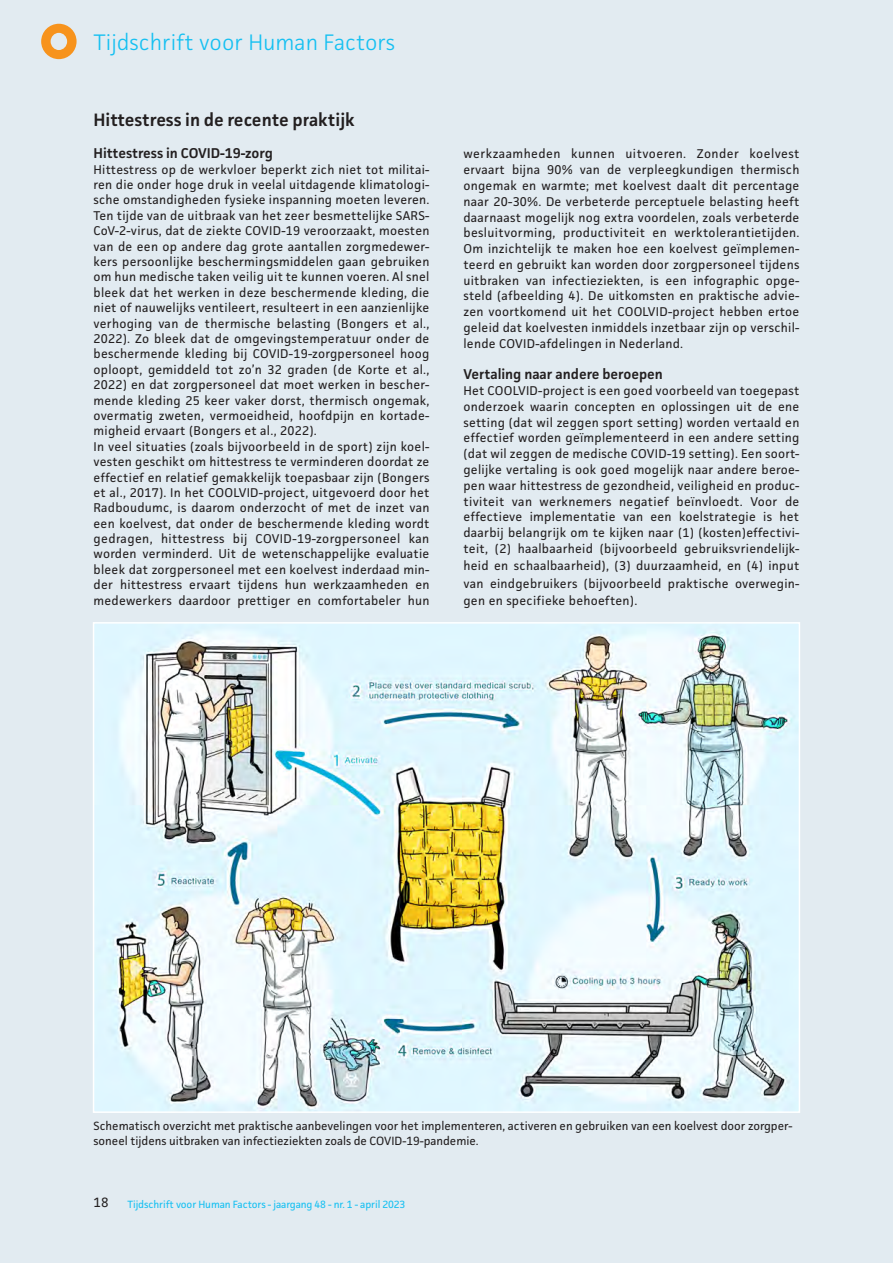
<style>
.page{position:relative;width:893px;height:1263px;background:#e2ebf1}
.page>*{position:absolute;margin:0;border:0;box-sizing:border-box;transform-origin:0 0}
.t1{font:300 22.5px "Facit";color:#15c0f2}
.kop1_TvE{font:600 18px "Facit";color:#231f20}
.kop1_TvE-2{font:600 14.25px "Facit";color:#231f20}
.t2{font:13.5px "Facit";color:#231f20}
.basistekst_TvE{font:12.75px/15.5px "Facit";letter-spacing:.02em;color:#231f20;text-align:justify}
.bijschrift-onder_TvE{font:12px/15px "Facit";color:#231f20}
.t3{font:10.5px "Facit";letter-spacing:-.01em;color:#15c0f2}
</style>
<div class="page">
<svg style="left:41px;top:24px;width:36px;height:35px"></svg>
<img style="left:96px;top:625px;width:701px;height:485px">
<div style="left:93px;top:622px;width:707px;height:491px;border:2px solid #fff"></div>
<h1 class="t1" style="left:94px;top:28px;width:303px">Tijdschrift voor Human Factors</h1>
<p class="kop1_TvE" style="left:94px;top:109px;width:263px">Hittestress in de recente praktijk</p>
<p class="kop1_TvE-2" style="left:94px;top:144px;width:181px">Hittestress in COVID-19-zorg</p>
<p class="basistekst_TvE" style="left:94px;top:161px;width:337px">Hittestress op de werkvloer beperkt zich niet tot militai&shy;ren die onder hoge druk in veelal uitdagende klimatologi&shy;sche omstandigheden fysieke inspanning moeten leveren.<br>Ten tijde van de uitbraak van het zeer besmettelijke SARS-CoV-2-virus, dat de ziekte COVID-19 veroorzaakt, moesten van de een op andere dag grote aantallen zorgmedewer&shy;kers persoonlijke beschermingsmiddelen gaan gebruiken om hun medische taken veilig uit te kunnen voeren. Al snel bleek dat het werken in deze beschermende kleding, die niet of nauwelijks ventileert, resulteert in een aanzienlijke verhoging van de thermische belasting (Bongers et al., 2022). Zo bleek dat de omgevingstemperatuur onder de beschermende kleding bij COVID-19-zorgpersoneel hoog oploopt, gemiddeld tot zo’n 32 graden (de Korte et al., 2022) en dat zorgpersoneel dat moet werken in bescher&shy;mende kleding 25 keer vaker dorst, thermisch ongemak, overmatig zweten, vermoeidheid, hoofdpijn en kortade&shy;migheid ervaart (Bongers et al., 2022).</p>
<p class="basistekst_TvE" style="left:94px;top:438px;width:337px">In veel situaties (zoals bijvoorbeeld in de sport) zijn koel&shy;vesten geschikt om hittestress te verminderen doordat ze effectief en relatief gemakkelijk toepasbaar zijn (Bongers et al., 2017). In het COOLVID-project, uitgevoerd door het Radboudumc, is daarom onderzocht of met de inzet van een koelvest, dat onder de beschermende kleding wordt gedragen, hittestress bij COVID-19-zorgpersoneel kan worden verminderd. Uit de wetenschappelijke evaluatie bleek dat zorgpersoneel met een koelvest inderdaad min&shy;der hittestress ervaart tijdens hun werkzaamheden en medewerkers daardoor prettiger en comfortabeler hun</p>
<p class="basistekst_TvE" style="left:463px;top:146px;width:338px">werkzaamheden kunnen uitvoeren. Zonder koelvest ervaart bijna 90% van de verpleegkundigen thermisch ongemak en warmte; met koelvest daalt dit percentage naar 20-30%. De verbeterde perceptuele belasting heeft daarnaast mogelijk nog extra voordelen, zoals verbeterde besluitvorming, productiviteit en werktolerantietijden.<br>Om inzichtelijk te maken hoe een koelvest geïmplemen&shy;teerd en gebruikt kan worden door zorgpersoneel tijdens uitbraken van infectieziekten, is een infographic opge&shy;steld (afbeelding 4). De uitkomsten en praktische advie&shy;zen voortkomend uit het COOLVID-project hebben ertoe geleid dat koelvesten inmiddels inzetbaar zijn op verschil&shy;lende COVID-afdelingen in Nederland.</p>
<p class="kop1_TvE-2" style="left:463px;top:365px;width:201px">Vertaling naar andere beroepen</p>
<p class="basistekst_TvE" style="left:463px;top:383px;width:337px">Het COOLVID-project is een goed voorbeeld van toegepast onderzoek waarin concepten en oplossingen uit de ene setting (dat wil zeggen sport setting) worden vertaald en effectief worden geïmplementeerd in een andere setting (dat wil zeggen de medische COVID-19 setting). Een soort&shy;gelijke vertaling is ook goed mogelijk naar andere beroe&shy;pen waar hittestress de gezondheid, veiligheid en produc&shy;tiviteit van werknemers negatief beïnvloedt. Voor de effectieve implementatie van een koelstrategie is het daarbij belangrijk om te kijken naar (1) (kosten)effectivi&shy;teit, (2) haalbaarheid (bijvoorbeeld gebruiksvriendelijk-</p>
<p class="basistekst_TvE" style="left:463px;top:557px;width:337px;line-height:17.2px">heid en schaalbaarheid), (3) duurzaamheid, en (4) input van eindgebruikers (bijvoorbeeld praktische overwegin&shy;gen en specifieke behoeften).</p>
<p class="bijschrift-onder_TvE" style="left:94px;top:1118px;width:700px">Schematisch overzicht met praktische aanbevelingen voor het implementeren, activeren en gebruiken van een koelvest door zorgper&shy;soneel tijdens uitbraken van infectieziekten zoals de COVID-19-pandemie.</p>
<p class="t2" style="left:94px;top:1194px;width:16px">18</p>
<p class="t3" style="left:128px;top:1197px;width:279px">Tijdschrift voor Human Factors - jaargang 48 - nr. 1 - april 2023</p>
</div>
